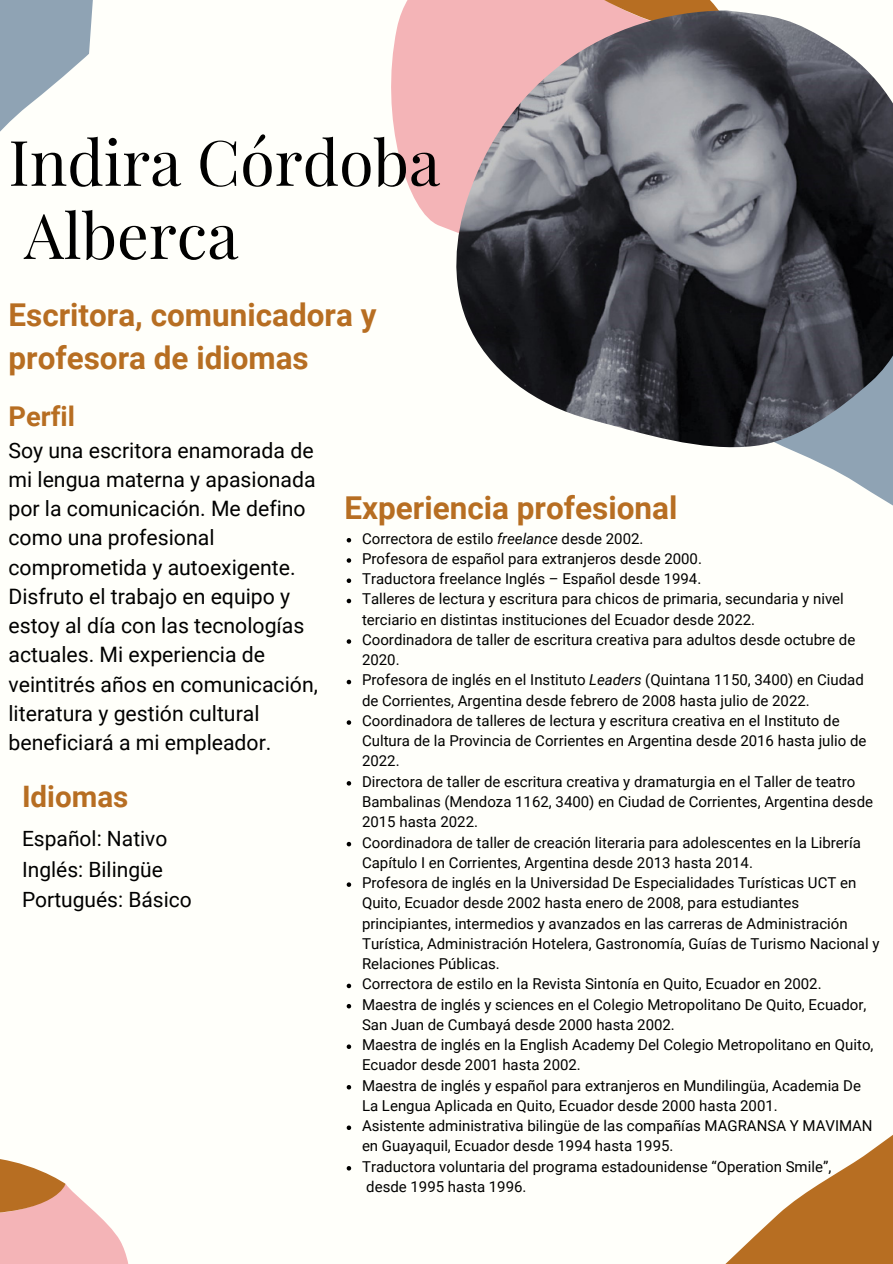
<style>
.page{position:relative;width:893px;height:1264px;background:#fff}
.page>*{position:absolute;margin:0;border:0;box-sizing:border-box;transform-origin:0 0}
.t1{font:62.7px/73.2px "Playfair Display";color:#000}
.t2{font:700 31.5px/43.3px "Roboto";color:#b76e22}
.t3{font:700 29.55px "Roboto";color:#b76e22}
.t4{font:700 27.3px "Roboto";color:#b76e22}
.t5{font:21.3px/29.2px "Roboto";color:#000}
.t6{font:21px/30.3px "Roboto";color:#000}
.t7{font:15px/20.2px "Roboto";color:#000}
.s1{font-style:italic}
</style>
<div class="page">
<div style="left:0;top:0;width:892px;height:1263px;background:#fffffa"></div>
<svg style="left:391px;top:0;width:137px;height:232px;fill:#f4b4b7"></svg>
<svg style="left:528px;top:0;width:191px;height:10px;background:#d4916a"></svg>
<svg style="left:0;top:1159px;width:128px;height:104px"></svg>
<svg style="left:725px;top:447px;width:167px;height:58px"></svg>
<svg style="left:0;top:0;width:93px;height:132px"></svg>
<svg style="left:726px;top:1135px;width:166px;height:128px"></svg>
<img style="left:456px;top:10px;width:436px;height:437px">
<svg style="left:346px;top:538px;width:5px;height:4px"></svg>
<svg style="left:346px;top:558px;width:5px;height:4px"></svg>
<svg style="left:346px;top:578px;width:5px;height:5px"></svg>
<svg style="left:346px;top:598px;width:5px;height:5px"></svg>
<svg style="left:346px;top:639px;width:5px;height:4px"></svg>
<svg style="left:346px;top:679px;width:5px;height:5px"></svg>
<svg style="left:346px;top:720px;width:5px;height:4px"></svg>
<svg style="left:346px;top:781px;width:5px;height:4px"></svg>
<svg style="left:346px;top:841px;width:5px;height:5px"></svg>
<svg style="left:346px;top:882px;width:5px;height:4px"></svg>
<svg style="left:346px;top:983px;width:5px;height:5px"></svg>
<svg style="left:346px;top:1004px;width:5px;height:4px"></svg>
<svg style="left:346px;top:1044px;width:5px;height:4px"></svg>
<svg style="left:346px;top:1085px;width:5px;height:4px"></svg>
<svg style="left:346px;top:1125px;width:5px;height:4px"></svg>
<svg style="left:346px;top:1166px;width:5px;height:4px"></svg>
<p class="t1" style="left:8px;top:123px;width:433px">Indira Córdoba<br>Alberca</p>
<p class="t2" style="left:8px;top:293px;width:369px">Escritora, comunicadora y profesora de idiomas</p>
<p class="t4" style="left:8px;top:401px;width:68px">Perfil</p>
<p class="t5" style="left:8px;top:435px;width:311px">Soy una escritora enamorada de mi lengua materna y apasionada por la comunicación. Me defino como una profesional comprometida y autoexigente.<br>Disfruto el trabajo en equipo y estoy al día con las tecnologías actuales. Mi experiencia de veintitrés años en comunicación, literatura y gestión cultural beneficiará a mi empleador.</p>
<h1 class="t3" style="left:22px;top:779px;width:108px">Idiomas</h1>
<p class="t6" style="left:22px;top:824px;width:171px">Español: Nativo<br>Inglés: Bilingüe<br>Portugués: Básico</p>
<h2 class="t2" style="left:344px;top:486px;width:334px">Experiencia profesional</h2>
<p class="t7" style="left:362px;top:528px;width:283px">Correctora de estilo <span class="s1">freelance</span> desde 2002.</p>
<h3 class="t7" style="left:362px;top:548px;width:341px">Profesora de español para extranjeros desde 2000.</h3>
<h2 class="t7" style="left:362px;top:569px;width:341px">Traductora freelance Inglés – Español desde 1994.</h2>
<p class="t7" style="left:362px;top:589px;width:483px">Talleres de lectura y escritura para chicos de primaria, secundaria y nivel terciario en distintas instituciones del Ecuador desde 2022.</p>
<p class="t7" style="left:362px;top:629px;width:494px">Coordinadora de taller de escritura creativa para adultos desde octubre de<br>2020.</p>
<p class="t7" style="left:362px;top:670px;width:503px">Profesora de inglés en el Instituto <span class="s1">Leaders</span> (Quintana 1150, 3400) en Ciudad de Corrientes, Argentina desde febrero de 2008 hasta julio de 2022.</p>
<p class="t7" style="left:362px;top:710px;width:506px">Coordinadora de talleres de lectura y escritura creativa en el Instituto de<br>Cultura de la Provincia de Corrientes en Argentina desde 2016 hasta julio de<br>2022.</p>
<p class="t7" style="left:362px;top:771px;width:512px">Directora de taller de escritura creativa y dramaturgia en el Taller de teatro<br>Bambalinas (Mendoza 1162, 3400) en Ciudad de Corrientes, Argentina desde<br>2015 hasta 2022.</p>
<p class="t7" style="left:362px;top:832px;width:500px">Coordinadora de taller de creación literaria para adolescentes en la Librería<br>Capítulo I en Corrientes, Argentina desde 2013 hasta 2014.</p>
<p class="t7" style="left:362px;top:872px;width:519px">Profesora de inglés en la Universidad De Especialidades Turísticas UCT en Quito, Ecuador desde 2002 hasta enero de 2008, para estudiantes principiantes, intermedios y avanzados en las carreras de Administración Turística, Administración Hotelera, Gastronomía, Guías de Turismo Nacional y Relaciones Públicas.</p>
<p class="t7" style="left:362px;top:974px;width:461px">Correctora de estilo en la Revista Sintonía en Quito, Ecuador en 2002.</p>
<p class="t7" style="left:362px;top:994px;width:506px">Maestra de inglés y sciences en el Colegio Metropolitano De Quito, Ecuador,<br>San Juan de Cumbayá desde 2000 hasta 2002.</p>
<p class="t7" style="left:362px;top:1034px;width:513px">Maestra de inglés en la English Academy Del Colegio Metropolitano en Quito,<br>Ecuador desde 2001 hasta 2002.</p>
<p class="t7" style="left:362px;top:1075px;width:500px">Maestra de inglés y español para extranjeros en Mundilingüa, Academia De<br>La Lengua Aplicada en Quito, Ecuador desde 2000 hasta 2001.</p>
<p class="t7" style="left:362px;top:1115px;width:512px">Asistente administrativa bilingüe de las compañías MAGRANSA Y MAVIMAN en Guayaquil, Ecuador desde 1994 hasta 1995.</p>
<p class="t7" style="left:362px;top:1156px;width:470px">Traductora voluntaria del programa estadounidense “Operation Smile”,</p>
<p class="t7" style="left:366px;top:1176px;width:162px">desde 1995 hasta 1996.</p>
</div>
